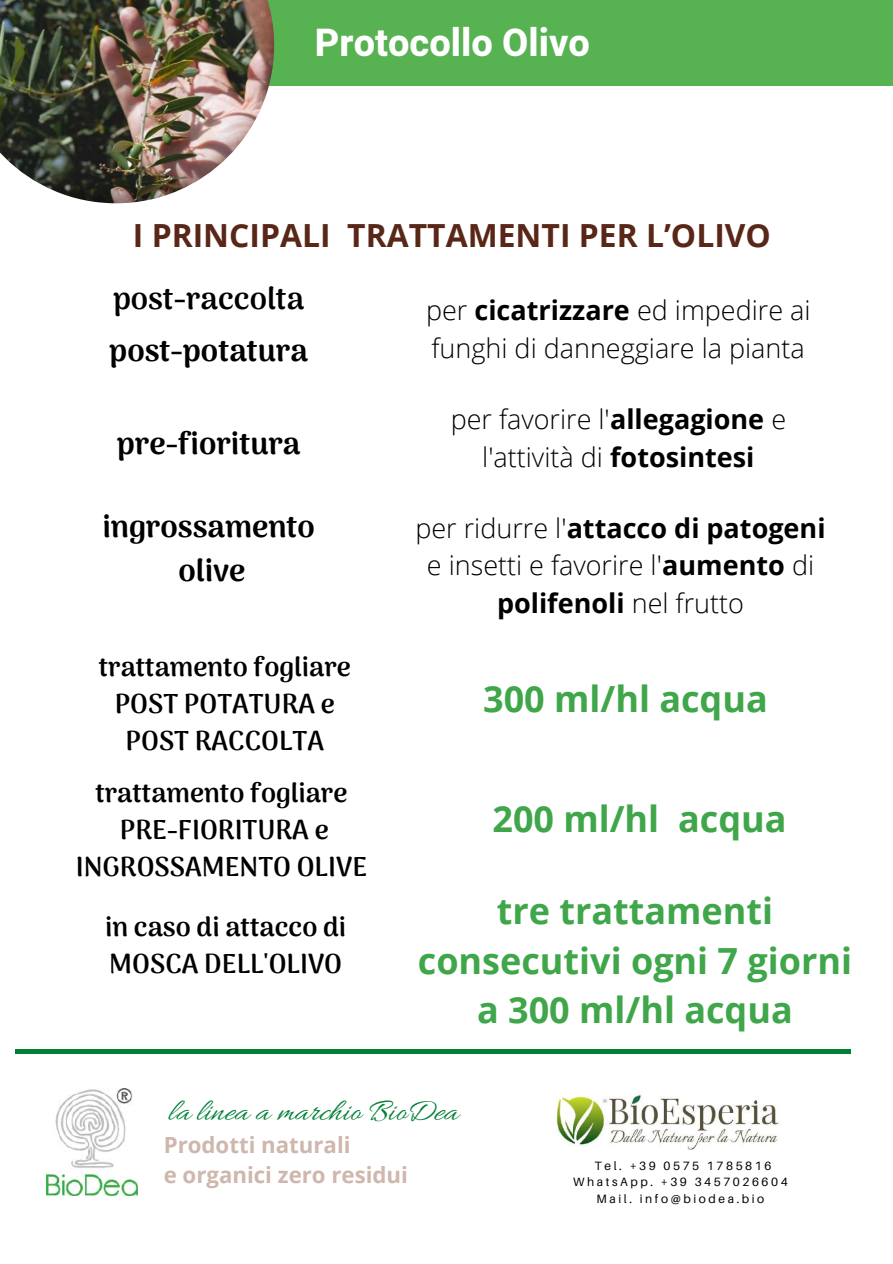
<style>
.page{position:relative;width:893px;height:1264px;background:#fff}
.page>*{position:absolute;margin:0;border:0;box-sizing:border-box;transform-origin:0 0}
.t1{font:800 37.95px "Heebo";color:#fff}
.t2{font:700 36px/49.5px "Open Sans";color:#3fa64a;text-align:center}
.t3{font:700 31.8px "Open Sans";color:#592718}
.t4{font:31.2px "CA Generated";color:#008037}
.t5{font:900 31.05px/44px "Arima Madurai";color:#000;text-align:center}
.t6{font:800 31.05px "Arima Madurai";color:#000}
.t7{font:300 27px/37.2px "Open Sans";color:#000;text-align:center}
.t8{font:800 27px/37.2px "Arima Madurai";color:#000;text-align:center}
.t9{font:700 22.2px/30.3px "Open Sans";color:#ceb7ad}
.t10{font:12px/16.5px "Aileron";letter-spacing:.215em;color:#000;text-align:center}
.s1{font-weight:700}
</style>
<div class="page">
<div style="left:0;top:0;width:892px;height:86px;background:#57b252"></div>
<img style="left:553px;top:1093px;width:226px;height:57px">
<img style="left:47px;top:1088px;width:91px;height:107px">
<div style="left:15px;top:1048px;width:835px;height:5px;background:#008037"></div>
<img style="left:0;top:0;width:274px;height:203px">
<h1 class="t1" style="left:315px;top:16px;width:276px">Protocollo Olivo</h1>
<p class="t3" style="left:133px;top:213px;width:639px">I PRINCIPALI TRATTAMENTI PER L’OLIVO</p>
<p class="t6" style="left:113px;top:280px;width:193px">post-raccolta</p>
<p class="t5" style="left:109px;top:329px;width:200px">post-potatura</p>
<p class="t5" style="left:117px;top:422px;width:185px">pre-fioritura</p>
<p class="t5" style="left:102px;top:504px;width:214px">ingrossamento olive</p>
<p class="t8" style="left:99px;top:648px;width:254px">trattamento fogliare<br>POST POTATURA e<br>POST RACCOLTA</p>
<p class="t8" style="left:76px;top:774px;width:293px">trattamento fogliare<br>PRE-FIORITURA e<br>INGROSSAMENTO OLIVE</p>
<p class="t8" style="left:105px;top:908px;width:242px;text-align:left">in caso di attacco di<br>MOSCA DELL'OLIVO</p>
<p class="t7" style="left:426px;top:291px;width:386px;text-align:left">per <span class="s1">cicatrizzare</span> ed impedire ai funghi di danneggiare la pianta</p>
<p class="t7" style="left:450px;top:400px;width:337px">per favorire l'<span class="s1">allegagione</span> e l'attività di <span class="s1">fotosintesi</span></p>
<p class="t7" style="left:415px;top:509px;width:411px">per ridurre l'<span class="s1">attacco di patogeni </span>e insetti e favorire l'<span class="s1">aumento</span> di <span class="s1">polifenoli</span> nel frutto</p>
<h2 class="t2" style="left:483px;top:673px;width:286px">300 ml/hl acqua</h2>
<h2 class="t2" style="left:492px;top:793px;width:295px">200 ml/hl acqua</h2>
<h2 class="t2" style="left:418px;top:885px;width:436px">tre trattamenti consecutivi ogni 7 giorni a 300 ml/hl acqua</h2>
<p class="t4" style="left:169px;top:1093px;width:291px">la linea a marchio BioDea</p>
<p class="t9" style="left:164px;top:1128px;width:246px">Prodotti naturali<br>e organici zero residui</p>
<p class="t10" style="left:573px;top:1156px;width:216px">Tel. +39 0575 1785816<br>WhatsApp. +39 3457026604<br>Mail. info@biodea.bio</p>
</div>
